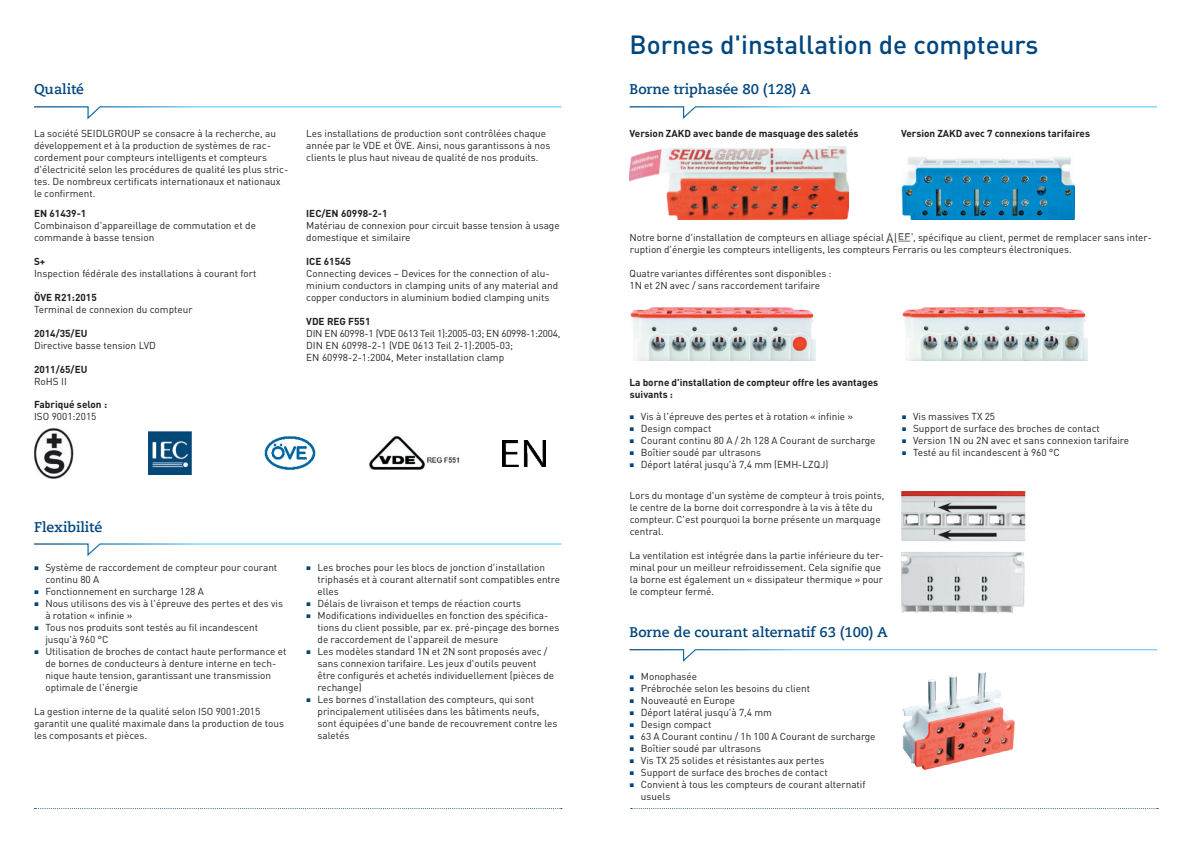
<style>
.page{position:relative;width:1191px;height:842px;background:#fff}
.page>*{position:absolute;margin:0;border:0;box-sizing:border-box;transform-origin:0 0}
.t1{font:500 26px "DIN Pro";color:#00467e}
.t2{font:700 14px "Caecilia Com 75";color:#00467e}
.t3{font:10px/12px "DIN Pro";color:#231f20}
.t4{font:700 10px/12px "DIN Pro";color:#231f20}
.s1{font-family:"Times New Roman";font-size:8px;color:#00467e}
</style>
<div class="page">
<svg style="left:35px;top:808px;width:527px;height:1px"></svg>
<svg style="left:34px;top:543px;width:528px;height:13px"></svg>
<svg style="left:34px;top:106px;width:528px;height:14px"></svg>
<img style="left:502px;top:441px;width:44px;height:26px">
<img style="left:148px;top:431px;width:44px;height:44px">
<img style="left:264px;top:435px;width:52px;height:35px">
<img style="left:369px;top:436px;width:90px;height:34px">
<img style="left:34px;top:428px;width:39px;height:50px">
<svg style="left:630px;top:808px;width:528px;height:1px"></svg>
<svg style="left:629px;top:106px;width:528px;height:13px"></svg>
<img style="left:886px;top:234px;width:26px;height:9px">
<img style="left:630px;top:147px;width:219px;height:73px">
<img style="left:901px;top:157px;width:173px;height:63px">
<img style="left:902px;top:308px;width:185px;height:53px">
<img style="left:630px;top:308px;width:185px;height:53px">
<img style="left:901px;top:491px;width:124px;height:51px">
<img style="left:901px;top:552px;width:123px;height:62px">
<svg style="left:629px;top:649px;width:528px;height:13px"></svg>
<img style="left:902px;top:673px;width:113px;height:97px">
<h2 class="t2" style="left:34px;top:80px;width:52px">Qualité</h2>
<p class="t3" style="left:34px;top:127px;width:256px">La société SEIDLGROUP se consacre à la recherche, au développement et à la production de systèmes de rac&shy;cordement pour compteurs intelligents et compteurs d'électricité selon les procédures de qualité les plus stric&shy;tes. De nombreux certificats internationaux et nationaux le confirment.</p>
<p class="t3" style="left:306px;top:127px;width:246px">Les installations de production sont contrôlées chaque année par le VDE et ÖVE. Ainsi, nous garantissons à nos clients le plus haut niveau de qualité de nos produits.</p>
<p class="t4" style="left:34px;top:207px;width:54px">EN 61439-1</p>
<p class="t3" style="left:34px;top:219px;width:223px">Combinaison d'appareillage de commutation et de commande à basse tension</p>
<p class="t4" style="left:34px;top:255px;width:13px">S+</p>
<p class="t3" style="left:34px;top:267px;width:224px">Inspection fédérale des installations à courant fort</p>
<p class="t4" style="left:34px;top:291px;width:64px">ÖVE R21:2015</p>
<p class="t3" style="left:34px;top:303px;width:160px">Terminal de connexion du compteur</p>
<p class="t4" style="left:34px;top:327px;width:55px">2014/35/EU</p>
<p class="t3" style="left:34px;top:339px;width:123px">Directive basse tension LVD</p>
<p class="t4" style="left:34px;top:363px;width:55px">2011/65/EU</p>
<p class="t3" style="left:34px;top:375px;width:34px">RoHS II</p>
<p class="t4" style="left:306px;top:207px;width:83px">IEC/EN 60998-2-1</p>
<p class="t3" style="left:306px;top:219px;width:255px">Matériau de connexion pour circuit basse tension à usage domestique et similaire</p>
<p class="t4" style="left:306px;top:255px;width:46px">ICE 61545</p>
<p class="t3" style="left:306px;top:267px;width:253px">Connecting devices – Devices for the connection of alu&shy;minium conductors in clamping units of any material and copper conductors in aluminium bodied clamping units</p>
<p class="t4" style="left:306px;top:315px;width:66px">VDE REG F551</p>
<p class="t3" style="left:306px;top:327px;width:256px">DIN EN 60998-1 (VDE 0613 Teil 1):2005-03; EN 60998-1:2004,<br>DIN EN 60998-2-1 (VDE 0613 Teil 2-1):2005-03;<br>EN 60998-2-1:2004, Meter installation clamp</p>
<p class="t4" style="left:34px;top:397px;width:75px">Fabriqué selon :</p>
<p class="t3" style="left:34px;top:409px;width:64px">ISO 9001:2015</p>
<h2 class="t2" style="left:34px;top:518px;width:70px">Flexibilité</h2>
<p class="t3" style="left:45px;top:561px;width:233px;text-indent:-11px"><span class="s1">■</span> Système de raccordement de compteur pour courant continu 80 A</p>
<p class="t3" style="left:34px;top:585px;width:171px"><span class="s1">■</span> Fonctionnement en surcharge 128 A</p>
<p class="t3" style="left:45px;top:597px;width:239px;text-indent:-11px"><span class="s1">■</span> Nous utilisons des vis à l'épreuve des pertes et des vis à rotation « infinie »</p>
<p class="t3" style="left:45px;top:621px;width:214px;text-indent:-11px"><span class="s1">■</span> Tous nos produits sont testés au fil incandescent jusqu'à 960 °C</p>
<p class="t3" style="left:45px;top:645px;width:242px;text-indent:-11px"><span class="s1">■</span> Utilisation de broches de contact haute performance et de bornes de conducteurs à denture interne en tech&shy;nique haute tension, garantissant une transmission optimale de l'énergie</p>
<p class="t3" style="left:34px;top:705px;width:251px">La gestion interne de la qualité selon ISO 9001:2015 garantit une qualité maximale dans la production de tous les composants et pièces.</p>
<p class="t3" style="left:317px;top:561px;width:244px;text-indent:-11px"><span class="s1">■</span> Les broches pour les blocs de jonction d'installation triphasés et à courant alternatif sont compatibles entre elles</p>
<p class="t3" style="left:306px;top:597px;width:216px"><span class="s1">■</span> Délais de livraison et temps de réaction courts</p>
<p class="t3" style="left:317px;top:609px;width:243px;text-indent:-11px"><span class="s1">■</span> Modifications individuelles en fonction des spécifica&shy;tions du client possible, par ex. pré-pinçage des bornes de raccordement de l'appareil de mesure</p>
<p class="t3" style="left:317px;top:645px;width:238px;text-indent:-11px"><span class="s1">■</span> Les modèles standard 1N et 2N sont proposés avec / sans connexion tarifaire. Les jeux d'outils peuvent être configurés et achetés individuellement (pièces de rechange)</p>
<p class="t3" style="left:317px;top:693px;width:241px;text-indent:-11px"><span class="s1">■</span> Les bornes d'installation des compteurs, qui sont principalement utilisées dans les bâtiments neufs, sont équipées d'une bande de recouvrement contre les saletés</p>
<h1 class="t1" style="left:629px;top:27px;width:410px">Bornes d'installation de compteurs</h1>
<h2 class="t2" style="left:629px;top:80px;width:183px">Borne triphasée 80 (128) A</h2>
<p class="t4" style="left:629px;top:127px;width:231px">Version ZAKD avec bande de masquage des saletés</p>
<p class="t4" style="left:901px;top:127px;width:191px">Version ZAKD avec 7 connexions tarifaires</p>
<p class="t3" style="left:630px;top:231px;width:523px;text-indent:283px">, spécifique au client, permet de remplacer sans inter&shy;ruption d'énergie les compteurs intelligents, les compteurs Ferraris ou les compteurs électroniques.</p>
<p class="t3" style="left:629px;top:267px;width:203px">Quatre variantes différentes sont disponibles :<br>1N et 2N avec / sans raccordement tarifaire</p>
<p class="t3" style="left:629px;top:231px;width:256px">Notre borne d'installation de compteurs en alliage spécial</p>
<p class="t4" style="left:629px;top:376px;width:250px">La borne d'installation de compteur offre les avantages suivants :</p>
<p class="t3" style="left:629px;top:410px;width:225px"><span class="s1">■</span> Vis à l'épreuve des pertes et à rotation « infinie »</p>
<p class="t3" style="left:629px;top:422px;width:83px"><span class="s1">■</span> Design compact</p>
<p class="t3" style="left:629px;top:434px;width:247px"><span class="s1">■</span> Courant continu 80 A / 2h 128 A Courant de surcharge</p>
<p class="t3" style="left:629px;top:446px;width:133px"><span class="s1">■</span> Boîtier soudé par ultrasons</p>
<p class="t3" style="left:629px;top:458px;width:200px"><span class="s1">■</span> Déport latéral jusqu'à 7,4 mm (EMH-LZQJ)</p>
<p class="t3" style="left:629px;top:489px;width:256px">Lors du montage d'un système de compteur à trois points, le centre de la borne doit correspondre à la vis à tête du compteur. C'est pourquoi la borne présente un marquage central.</p>
<p class="t3" style="left:629px;top:549px;width:256px">La ventilation est intégrée dans la partie inférieure du ter&shy;minal pour un meilleur refroidissement. Cela signifie que la borne est également un « dissipateur thermique » pour le compteur fermé.</p>
<h2 class="t2" style="left:629px;top:623px;width:260px">Borne de courant alternatif 63 (100) A</h2>
<p class="t3" style="left:629px;top:670px;width:69px"><span class="s1">■</span> Monophasée</p>
<p class="t3" style="left:629px;top:682px;width:182px"><span class="s1">■</span> Prébrochée selon les besoins du client</p>
<p class="t3" style="left:629px;top:694px;width:107px"><span class="s1">■</span> Nouveauté en Europe</p>
<p class="t3" style="left:629px;top:706px;width:144px"><span class="s1">■</span> Déport latéral jusqu'à 7,4 mm</p>
<p class="t3" style="left:629px;top:718px;width:83px"><span class="s1">■</span> Design compact</p>
<p class="t3" style="left:629px;top:730px;width:247px"><span class="s1">■</span> 63 A Courant continu / 1h 100 A Courant de surcharge</p>
<p class="t3" style="left:629px;top:742px;width:133px"><span class="s1">■</span> Boîtier soudé par ultrasons</p>
<p class="t3" style="left:629px;top:754px;width:196px"><span class="s1">■</span> Vis TX 25 solides et résistantes aux pertes</p>
<p class="t3" style="left:629px;top:766px;width:200px"><span class="s1">■</span> Support de surface des broches de contact</p>
<p class="t3" style="left:641px;top:778px;width:226px;text-indent:-11px"><span class="s1">■</span> Convient à tous les compteurs de courant alternatif usuels</p>
<p class="t3" style="left:901px;top:410px;width:95px"><span class="s1">■</span> Vis massives TX 25</p>
<p class="t3" style="left:901px;top:422px;width:200px"><span class="s1">■</span> Support de surface des broches de contact</p>
<p class="t3" style="left:901px;top:434px;width:229px"><span class="s1">■</span> Version 1N ou 2N avec et sans connexion tarifaire</p>
<p class="t3" style="left:901px;top:446px;width:160px"><span class="s1">■</span> Testé au fil incandescent à 960 °C</p>
</div>
